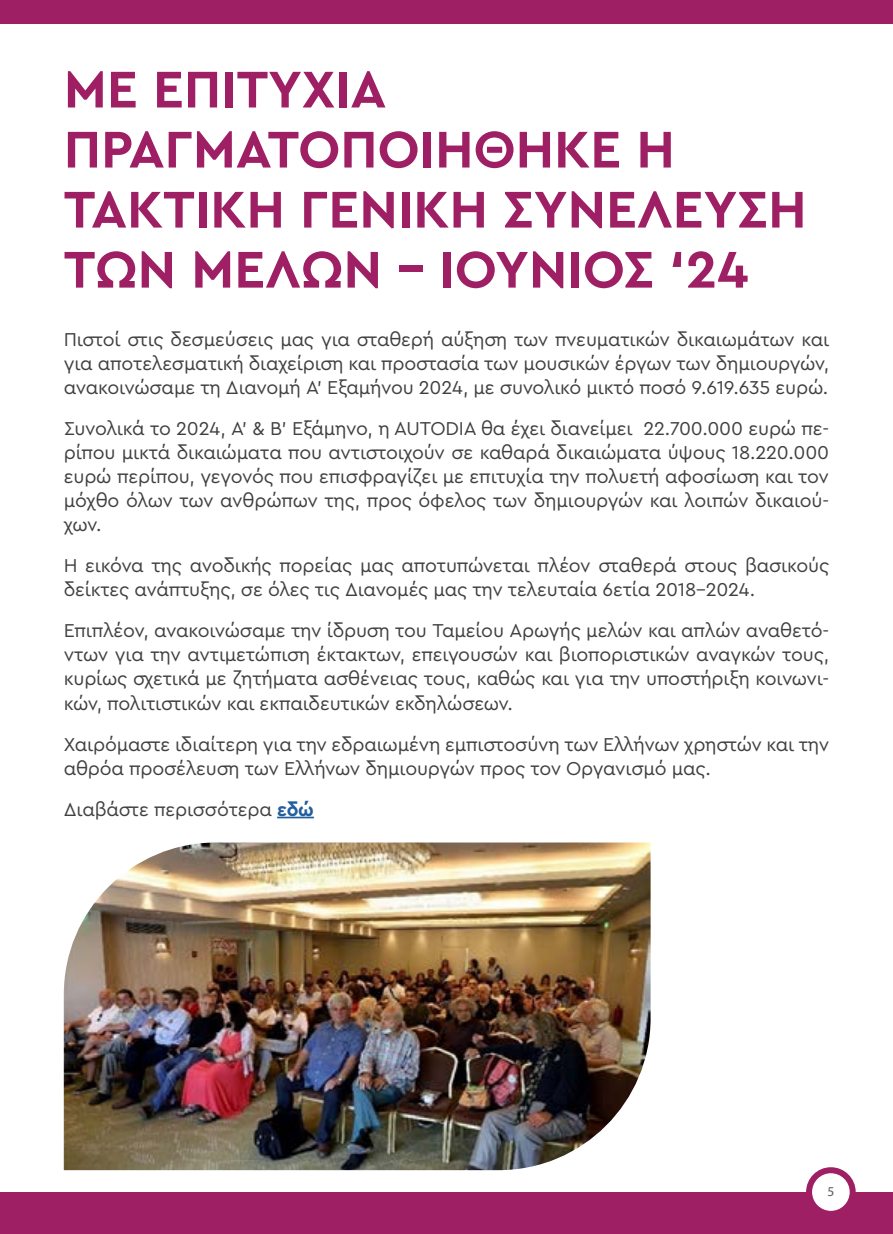
<style>
.page{position:relative;width:893px;height:1234px;background:#fff}
.page>*{position:absolute;margin:0;border:0;box-sizing:border-box;transform-origin:0 0}
.t1{font:700 54px/60px "Cera Pro";color:#9e1f63}
.t2{font:19.5px/24px "Cera Pro";letter-spacing:-.01em;color:#404040;text-align:justify}
.t3{font:13.5px "Myriad Pro";color:#58595b}
.s1{font-weight:700;color:#215e9e}
</style>
<div class="page">
<div style="left:0;top:1191px;width:893px;height:42px;background:#9e1f63"></div>
<svg style="left:809px;top:1169px;width:44px;height:44px"></svg>
<div style="left:806px;top:1166px;width:50px;height:50px;border:6px solid #9e1f63;border-radius:50%"></div>
<div style="left:0;top:0;width:893px;height:24px;background:#9e1f63"></div>
<hr style="left:277px;top:816px;width:37px;height:2px;background:#215e9e">
<img style="left:64px;top:842px;width:587px;height:327px">
<h1 class="t1" style="left:64px;top:57px;width:744px">ΜΕ ΕΠΙΤΥΧΊΑ<br>ΠΡΑΓΜΑΤΟΠΟΙΉΘΗΚΕ Η<br>ΤΑΚΤΙΚΉ ΓΕΝΙΚΉ ΣΥΝΈΛΕΥΣΗ<br>ΤΩΝ ΜΕΛΏΝ – ΙΟΎΝΙΟΣ ‘24</h1>
<p class="t2" style="left:64px;top:327px;width:767px">Πιστοί στις δεσμεύσεις μας για σταθερή αύξηση των πνευματικών δικαιωμάτων και για αποτελεσματική διαχείριση και προστασία των μουσικών έργων των δημιουργών, ανακοινώσαμε τη Διανομή Α’ Εξαμήνου 2024, με συνολικό μικτό ποσό 9.619.635 ευρώ.</p>
<p class="t2" style="left:64px;top:416px;width:767px">Συνολικά το 2024, Α’ &amp; Β’ Εξάμηνο, η AUTODIA θα έχει διανείμει 22.700.000 ευρώ πε&shy;ρίπου μικτά δικαιώματα που αντιστοιχούν σε καθαρά δικαιώματα ύψους 18.220.000 ευρώ περίπου, γεγονός που επισφραγίζει με επιτυχία την πολυετή αφοσίωση και τον μόχθο όλων των ανθρώπων της, προς όφελος των δημιουργών και λοιπών δικαιού&shy;χων.</p>
<p class="t2" style="left:64px;top:553px;width:767px">Η εικόνα της ανοδικής πορείας μας αποτυπώνεται πλέον σταθερά στους βασικούς δείκτες ανάπτυξης, σε όλες τις Διανομές μας την τελευταία 6ετία 2018-2024.</p>
<p class="t2" style="left:64px;top:618px;width:767px">Επιπλέον, ανακοινώσαμε την ίδρυση του Ταμείου Αρωγής μελών και απλών αναθετό&shy;ντων για την αντιμετώπιση έκτακτων, επειγουσών και βιοποριστικών αναγκών τους, κυρίως σχετικά με ζητήματα ασθένειας τους, καθώς και για την υποστήριξη κοινωνι&shy;κών, πολιτιστικών και εκπαιδευτικών εκδηλώσεων.</p>
<p class="t2" style="left:64px;top:731px;width:767px">Χαιρόμαστε ιδιαίτερη για την εδραιωμένη εμπιστοσύνη των Ελλήνων χρηστών και την αθρόα προσέλευση των Ελλήνων δημιουργών προς τον Οργανισμό μας.</p>
<p class="t2" style="left:64px;top:796px;width:252px">Διαβάστε περισσότερα <span class="s1">εδώ</span></p>
<p class="t3" style="left:827px;top:1182px;width:8px">5</p>
</div>
